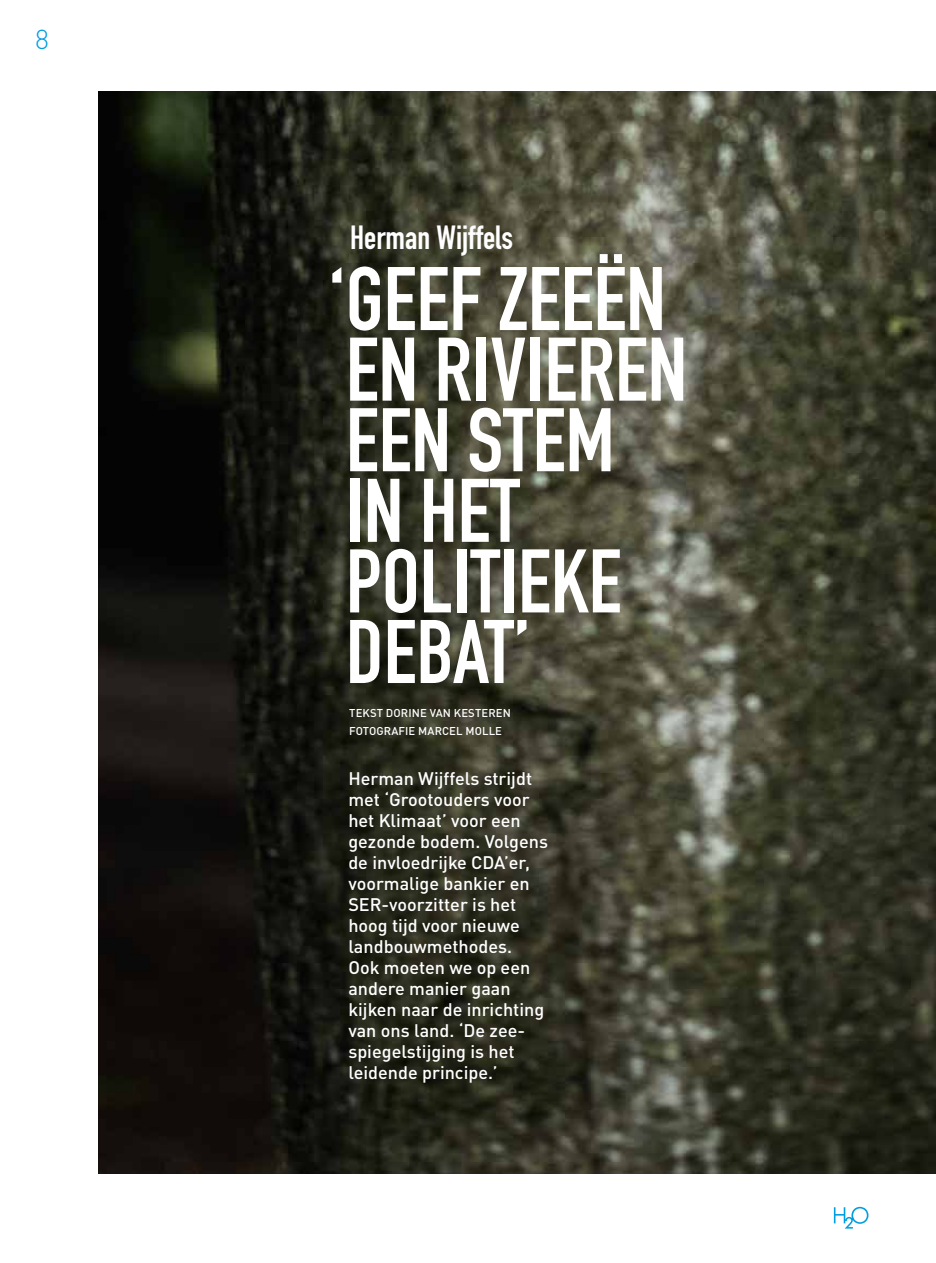
<style>
.page{position:relative;width:936px;height:1263px;background:#fff}
.page>*{position:absolute;margin:0;border:0;box-sizing:border-box;transform-origin:0 0}
.t1{font:88.5px/70.7px "DIN Engschrift";color:#fff}
.t2{font:33px "DIN Engschrift";color:#fff}
.t3{font:300 27px "DIN Pro";color:#009ee3}
.t4{font:500 18px/21px "DIN Pro";color:#fff}
.t5{font:500 11.25px/18px "DIN Pro";letter-spacing:.01em;color:#fff}
</style>
<div class="page">
<svg style="left:833px;top:1207px;width:35px;height:21px"></svg>
<img style="left:99px;top:92px;width:836px;height:1082px">
<h3 class="t3" style="left:35px;top:18px;width:15px">8</h3>
<h2 class="t2" style="left:350px;top:218px;width:164px">Herman Wijffels</h2>
<h1 class="t1" style="left:328px;top:264px;width:338px">‘GEEF ZEEËN</h1>
<h1 class="t1" style="left:346px;top:335px;width:343px">EN RIVIEREN<br>EEN STEM<br>IN HET<br>POLITIEKE<br>DEBAT’</h1>
<p class="t5" style="left:349px;top:702px;width:163px">TEKST DORINE VAN KESTEREN<br>FOTOGRAFIE MARCEL MOLLE</p>
<p class="t4" style="left:348px;top:766px;width:201px">Herman Wijffels strijdt met ‘Grootouders voor het Klimaat’ voor een gezonde bodem. Volgens de invloedrijke CDA’er, voormalige bankier en<br>SER-voorzitter is het hoog tijd voor nieuwe landbouwmethodes.<br>Ook moeten we op een andere manier gaan kijken naar de inrichting van ons land. ‘De zee&shy;spiegelstijging is het leidende principe.’</p>
</div>
